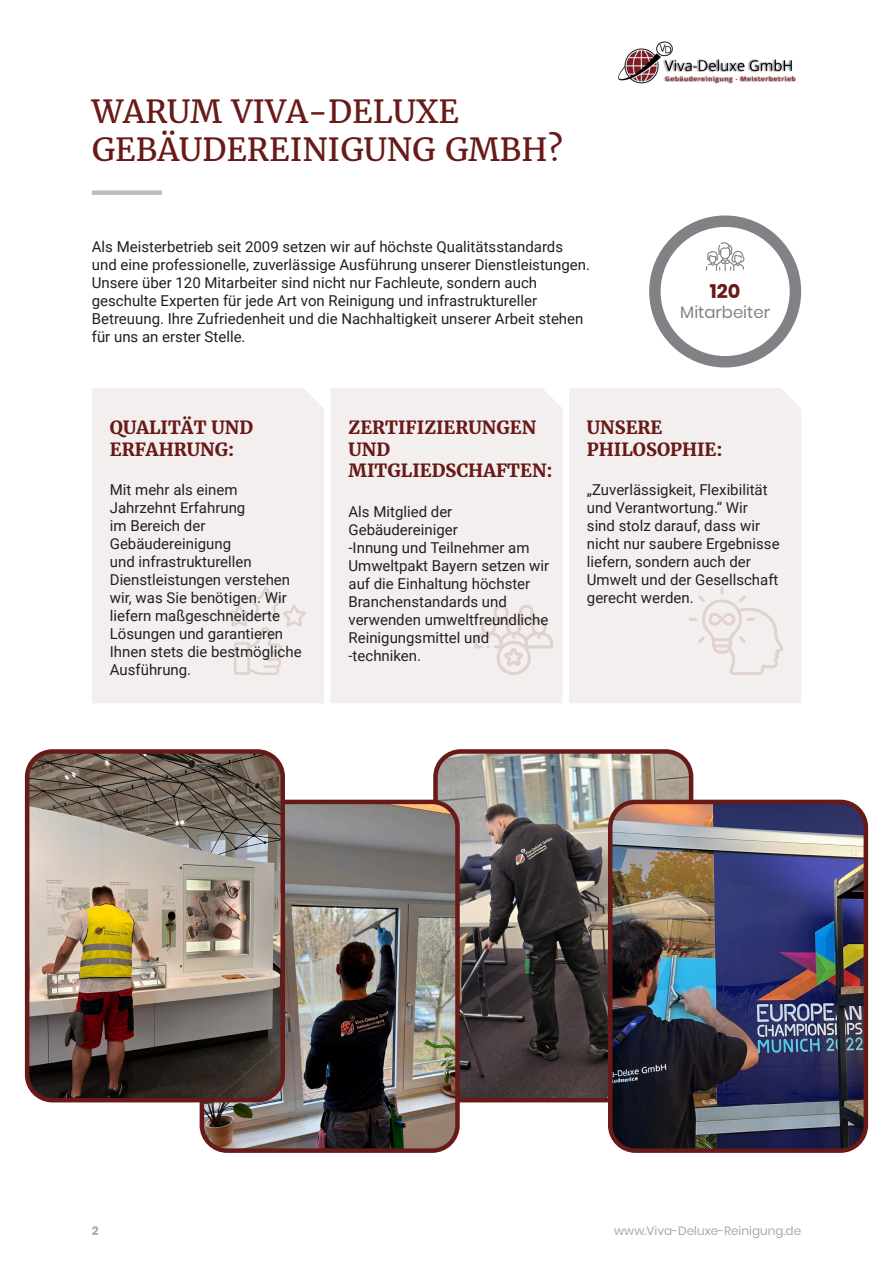
<style>
.page{position:relative;width:893px;height:1263px;background:#fff}
.page>*{position:absolute;margin:0;border:0;box-sizing:border-box;transform-origin:0 0}
.t1{font:31.5px/37.8px "Merriweather";color:#671a18}
.t2{font:700 19.5px "Poppins";color:#671a18}
.t3{font:700 18px/21.6px "Merriweather";color:#671a18}
.t4{font:16.5px "Poppins";color:#808285}
.t5{font:15px/18px "Roboto";color:#231f20}
.t6{font:12px "Poppins";color:#a8a9ad}
.t7{font:700 12px "Poppins";color:#a8a9ad}
</style>
<div class="page">
<div style="left:92px;top:388px;width:232px;height:315px;background:#f4efef"></div>
<div style="left:92px;top:190px;width:70px;height:5px;background:#bcbdc0"></div>
<div style="left:649px;top:215px;width:152px;height:152px;background:#808285;border-radius:50%"></div>
<div style="left:661px;top:227px;width:129px;height:129px;background:#fff;border-radius:50%"></div>
<svg style="left:706px;top:242px;width:38px;height:29px"></svg>
<div style="left:331px;top:388px;width:231px;height:315px;background:#f4efef"></div>
<div style="left:569px;top:388px;width:232px;height:315px;background:#f4efef"></div>
<svg style="left:227px;top:586px;width:79px;height:89px"></svg>
<svg style="left:474px;top:603px;width:79px;height:74px"></svg>
<svg style="left:689px;top:586px;width:95px;height:89px"></svg>
<img style="left:438px;top:754px;width:250px;height:343px">
<div style="left:433px;top:749px;width:260px;height:353px;border:4px solid #671a18;border-radius:25px"></div>
<img style="left:205px;top:802px;width:252px;height:346px">
<div style="left:200px;top:800px;width:260px;height:353px;border:4px solid #671a18;border-radius:25px"></div>
<img style="left:610px;top:802px;width:253px;height:346px">
<div style="left:608px;top:800px;width:260px;height:353px;border:4px solid #671a18;border-radius:25px"></div>
<img style="left:30px;top:754px;width:253px;height:346px">
<div style="left:25px;top:749px;width:260px;height:353px;border:4px solid #671a18;border-radius:25px"></div>
<img style="left:618px;top:41px;width:178px;height:43px">
<p class="t1" style="left:92px;top:93px;width:473px">WARUM VIVA-DELUXE<br>GEBÄUDEREINIGUNG GMBH?</p>
<p class="t5" style="left:92px;top:237px;width:500px">Als Meisterbetrieb seit 2009 setzen wir auf höchste Qualitätsstandards und eine professionelle, zuverlässige Ausführung unserer Dienstleistungen.<br>Unsere über 120 Mitarbeiter sind nicht nur Fachleute, sondern auch geschulte Experten für jede Art von Reinigung und infrastruktureller Betreuung. Ihre Zufriedenheit und die Nachhaltigkeit unserer Arbeit stehen für uns an erster Stelle.</p>
<p class="t2" style="left:710px;top:280px;width:32px">120</p>
<p class="t4" style="left:680px;top:303px;width:91px">Mitarbeiter</p>
<p class="t3" style="left:110px;top:417px;width:145px">QUALITÄT UND<br>ERFAHRUNG:</p>
<p class="t5" style="left:110px;top:480px;width:193px">Mit mehr als einem<br>Jahrzehnt Erfahrung<br>im Bereich der<br>Gebäudereinigung<br>und infrastrukturellen<br>Dienstleistungen verstehen wir, was Sie benötigen. Wir liefern maßgeschneiderte<br>Lösungen und garantieren<br>Ihnen stets die bestmögliche<br>Ausführung.</p>
<p class="t3" style="left:348px;top:417px;width:206px">ZERTIFIZIERUNGEN<br>UND<br>MITGLIEDSCHAFTEN:</p>
<p class="t5" style="left:348px;top:502px;width:111px">Als Mitglied der<br>Gebäudereiniger</p>
<p class="t5" style="left:348px;top:538px;width:202px">-Innung und Teilnehmer am<br>Umweltpakt Bayern setzen wir auf die Einhaltung höchster<br>Branchenstandards und verwenden umweltfreundliche<br>Reinigungsmittel und -techniken.</p>
<p class="t3" style="left:587px;top:417px;width:137px">UNSERE<br>PHILOSOPHIE:</p>
<p class="t5" style="left:587px;top:480px;width:194px">„Zuverlässigkeit, Flexibilität und Verantwortung.“ Wir sind stolz darauf, dass wir nicht nur saubere Ergebnisse liefern, sondern auch der<br>Umwelt und der Gesellschaft gerecht werden.</p>
<p class="t7" style="left:92px;top:1224px;width:8px">2</p>
<p class="t6" style="left:614px;top:1224px;width:188px">www.Viva-Deluxe-Reinigung.de</p>
</div>
